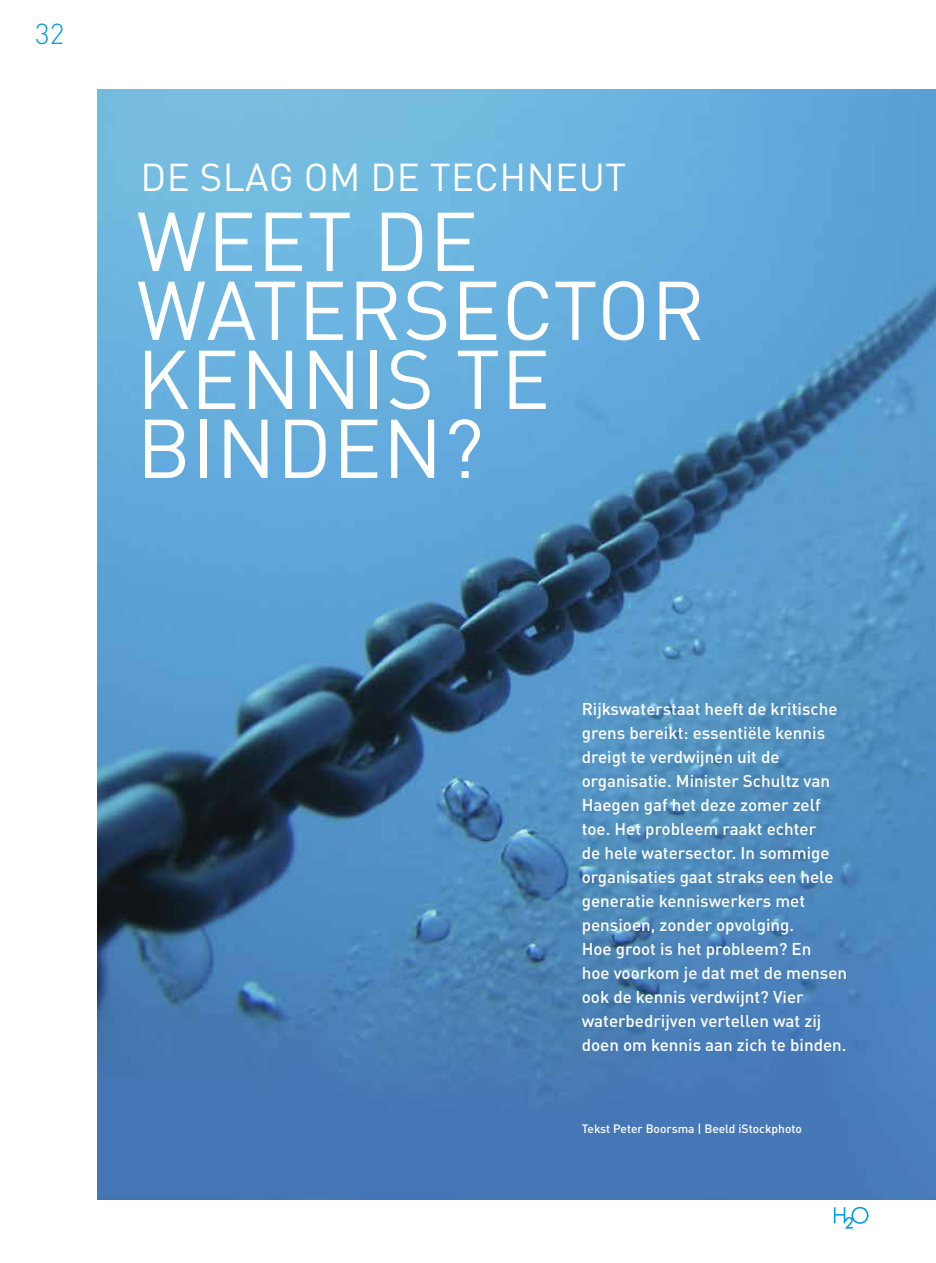
<style>
.page{position:relative;width:936px;height:1263px;background:#fff}
.page>*{position:absolute;margin:0;border:0;box-sizing:border-box;transform-origin:0 0}
.t1{font:81.9px/69px "DIN Pro";letter-spacing:.01em;color:#fff}
.t2{font:38.4px "DIN Pro";letter-spacing:.01em;color:#fff}
.t3{font:300 28.5px "DIN Pro";color:#009ee3}
.t4{font:500 16.95px/24px "DIN Pro";color:#fff}
.t5{font:500 12px "DIN Pro";color:#fff}
</style>
<div class="page">
<img style="left:98px;top:89px;width:837px;height:1110px">
<svg style="left:833px;top:1207px;width:35px;height:21px"></svg>
<h3 class="t3" style="left:35px;top:12px;width:31px">32</h3>
<h2 class="t2" style="left:141px;top:147px;width:487px">DE SLAG OM DE TECHNEUT</h2>
<h1 class="t1" style="left:136px;top:199px;width:569px">WEET DE<br>WATERSECTOR<br>KENNIS TE<br>BINDEN?</h1>
<p class="t4" style="left:581px;top:695px;width:267px">Rijkswaterstaat heeft de kritische grens bereikt: essentiële kennis dreigt te verdwijnen uit de organisatie. Minister Schultz van<br>Haegen gaf het deze zomer zelf toe. Het probleem raakt echter<br>de hele watersector. In sommige organisaties gaat straks een hele generatie kenniswerkers met pensioen, zonder opvolging.<br>Hoe groot is het probleem? En<br>hoe voorkom je dat met de mensen ook de kennis verdwijnt? Vier waterbedrijven vertellen wat zij doen om kennis aan zich te binden.</p>
<p class="t5" style="left:581px;top:1119px;width:222px">Tekst Peter Boorsma | Beeld iStockphoto</p>
</div>
